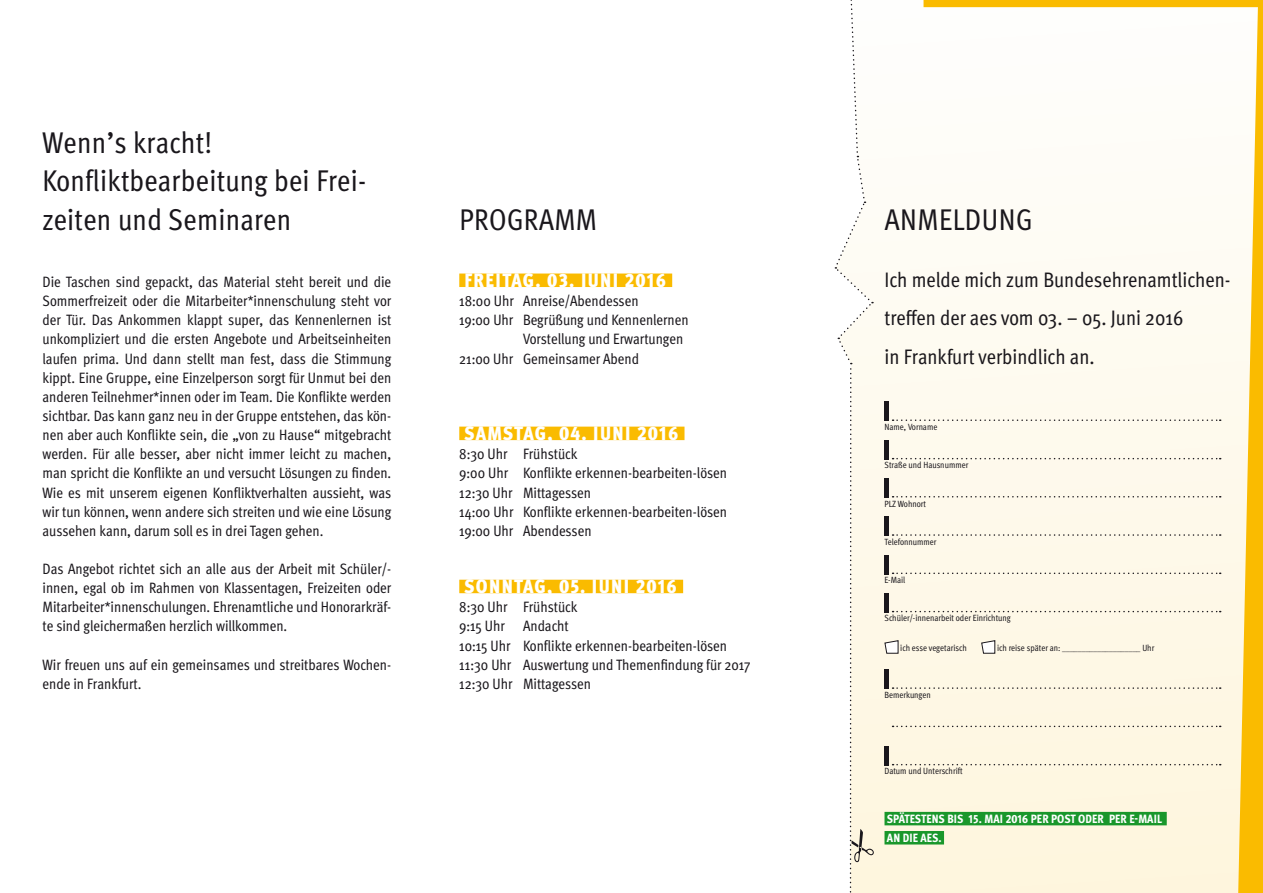
<style>
.page{position:relative;width:1263px;height:893px;background:#fff}
.page>*{position:absolute;margin:0;border:0;box-sizing:border-box;transform-origin:0 0}
.Headline{font:30px/38.2px "Meta Cond OT";letter-spacing:.01em;color:#1a171c}
._1_0_Head__Datum{font:21px/38.2px "Meta Cond OT";color:#1a171c}
.SubHead{font:900 19.5px "Meta Cond OT";letter-spacing:.06em;color:#fff}
._0_0_Stichpunkte{font:900 19.5px "Meta Cond OT";letter-spacing:.06em;color:#fff}
._0_0_Text{font:15px/19.2px "Meta Cond OT";color:#1a171c;text-align:justify}
._0_0_Stichpunkte-2{font:15px/19.2px "Meta Cond OT";color:#1a171c}
._0_0_Text-2{font:800 12px "Meta Cond OT";letter-spacing:.005em;color:#fff}
.Anmeldedaten{font:9px "Meta Cond OT";color:#1a171c}
</style>
<div class="page">
<svg style="left:874px;top:239px;width:49px;height:654px;fill:#fef9e9"></svg>
<svg style="left:923px;top:0;width:340px;height:893px;fill:#fef9ec"></svg>
<div style="left:884px;top:812px;width:283px;height:13px;background:#19972b"></div>
<div style="left:884px;top:831px;width:60px;height:13px;background:#19972b"></div>
<div style="left:459px;top:274px;width:213px;height:13px;background:#fabb00"></div>
<div style="left:459px;top:427px;width:225px;height:13px;background:#fabb00"></div>
<div style="left:459px;top:580px;width:224px;height:13px;background:#fabb00"></div>
<svg style="left:835px;top:0;width:39px;height:893px"></svg>
<svg style="left:884px;top:640px;width:15px;height:14px"></svg>
<svg style="left:981px;top:640px;width:14px;height:14px"></svg>
<div style="left:884px;top:402px;width:5px;height:19px;background:#1a171c"></div>
<svg style="left:892px;top:419px;width:329px;height:2px"></svg>
<div style="left:884px;top:440px;width:5px;height:19px;background:#1a171c"></div>
<svg style="left:892px;top:458px;width:329px;height:1px"></svg>
<div style="left:884px;top:478px;width:5px;height:19px;background:#1a171c"></div>
<svg style="left:892px;top:496px;width:329px;height:1px"></svg>
<div style="left:884px;top:517px;width:5px;height:19px;background:#1a171c"></div>
<svg style="left:892px;top:534px;width:329px;height:2px"></svg>
<div style="left:884px;top:555px;width:5px;height:19px;background:#1a171c"></div>
<svg style="left:892px;top:573px;width:329px;height:1px"></svg>
<div style="left:884px;top:593px;width:5px;height:19px;background:#1a171c"></div>
<svg style="left:892px;top:611px;width:329px;height:1px"></svg>
<div style="left:884px;top:746px;width:5px;height:19px;background:#1a171c"></div>
<svg style="left:892px;top:764px;width:329px;height:1px"></svg>
<div style="left:884px;top:670px;width:5px;height:19px;background:#1a171c"></div>
<svg style="left:892px;top:687px;width:329px;height:2px"></svg>
<svg style="left:892px;top:726px;width:329px;height:1px"></svg>
<p class="Headline" style="left:43px;top:123px;width:171px">Wenn’s kracht!</p>
<p class="Headline" style="left:43px;top:161px;width:325px">Konfliktbearbeitung bei Frei&shy;zeiten und Seminaren</p>
<p class="_0_0_Text" style="left:43px;top:272px;width:350px">Die Taschen sind gepackt, das Material steht bereit und die Sommerfreizeit oder die Mitarbeiter*innenschulung steht vor der Tür. Das Ankommen klappt super, das Kennenlernen ist unkompliziert und die ersten Angebote und Arbeitseinheiten laufen prima. Und dann stellt man fest, dass die Stimmung kippt. Eine Gruppe, eine Einzelperson sorgt für Unmut bei den anderen Teilnehmer*innen oder im Team. Die Konflikte werden sichtbar. Das kann ganz neu in der Gruppe entstehen, das kön&shy;nen aber auch Konflikte sein, die „von zu Hause“ mitgebracht werden. Für alle besser, aber nicht immer leicht zu machen, man spricht die Konflikte an und versucht Lösungen zu finden.<br>Wie es mit unserem eigenen Konfliktverhalten aussieht, was wir tun können, wenn andere sich streiten und wie eine Lösung aussehen kann, darum soll es in drei Tagen gehen.</p>
<p class="_0_0_Text" style="left:43px;top:559px;width:350px">Das Angebot richtet sich an alle aus der Arbeit mit Schüler/- innen, egal ob im Rahmen von Klassentagen, Freizeiten oder Mitarbeiter*innenschulungen. Ehrenamtliche und Honorarkräf&shy;te sind gleichermaßen herzlich willkommen.</p>
<p class="_0_0_Text" style="left:43px;top:654px;width:350px">Wir freuen uns auf ein gemeinsames und streitbares Wochen&shy;ende in Frankfurt.</p>
<p class="Headline" style="left:459px;top:199px;width:139px">PROGRAMM</p>
<p class="SubHead" style="left:465px;top:268px;width:203px">FREITAG. 03. JUNI 2016</p>
<p class="_0_0_Stichpunkte-2" style="left:459px;top:291px;width:181px">18:00 Uhr Anreise/Abendessen</p>
<p class="_0_0_Stichpunkte-2" style="left:523px;top:310px;width:167px;text-indent:-64px">19:00 Uhr Begrüßung und Kennenlernen<br>Vorstellung und Erwartungen</p>
<p class="_0_0_Stichpunkte-2" style="left:459px;top:348px;width:181px">21:00 Uhr Gemeinsamer Abend</p>
<p class="SubHead" style="left:464px;top:421px;width:215px">SAMSTAG, 04. JUNI 2016</p>
<p class="_0_0_Stichpunkte-2" style="left:459px;top:444px;width:120px">8:30 Uhr Frühstück</p>
<p class="_0_0_Stichpunkte-2" style="left:459px;top:463px;width:269px">9:00 Uhr Konflikte erkennen-bearbeiten-lösen</p>
<p class="_0_0_Stichpunkte-2" style="left:459px;top:482px;width:133px">12:30 Uhr Mittagessen</p>
<p class="_0_0_Stichpunkte-2" style="left:459px;top:501px;width:269px">14:00 Uhr Konflikte erkennen-bearbeiten-lösen</p>
<p class="_0_0_Stichpunkte-2" style="left:459px;top:520px;width:134px">19:00 Uhr Abendessen</p>
<p class="_0_0_Stichpunkte" style="left:464px;top:574px;width:214px">SONNTAG, 05. JUNI 2016</p>
<p class="_0_0_Stichpunkte-2" style="left:459px;top:597px;width:120px">8:30 Uhr Frühstück</p>
<p class="_0_0_Stichpunkte-2" style="left:459px;top:616px;width:111px">9:15 Uhr Andacht</p>
<p class="_0_0_Stichpunkte-2" style="left:459px;top:635px;width:269px">10:15 Uhr Konflikte erkennen-bearbeiten-lösen</p>
<p class="_0_0_Stichpunkte-2" style="left:459px;top:654px;width:293px">11:30 Uhr Auswertung und Themenfindung für 2017</p>
<p class="_0_0_Stichpunkte-2" style="left:459px;top:673px;width:133px">12:30 Uhr Mittagessen</p>
<p class="Headline" style="left:885px;top:199px;width:150px">ANMELDUNG</p>
<p class="_1_0_Head__Datum" style="left:884px;top:260px;width:347px">Ich melde mich zum Bundesehrenamtlichen&shy;treffen der aes vom 03. – 05. Juni 2016<br>in Frankfurt verbindlich an.</p>
<p class="Anmeldedaten" style="left:884px;top:421px;width:54px">Name, Vorname</p>
<p class="Anmeldedaten" style="left:884px;top:459px;width:85px">Straße und Hausnummer</p>
<p class="Anmeldedaten" style="left:884px;top:498px;width:43px">PLZ Wohnort</p>
<p class="Anmeldedaten" style="left:884px;top:536px;width:54px">Telefonnummer</p>
<p class="Anmeldedaten" style="left:884px;top:574px;width:22px">E-Mail</p>
<p class="Anmeldedaten" style="left:884px;top:613px;width:128px">Schüler/-innenarbeit oder Einrichtung</p>
<p class="Anmeldedaten" style="left:900px;top:642px;width:68px">ich esse vegetarisch</p>
<p class="Anmeldedaten" style="left:997px;top:642px;width:159px">ich reise später an: ____________________ Uhr</p>
<p class="Anmeldedaten" style="left:884px;top:689px;width:48px">Bemerkungen</p>
<p class="Anmeldedaten" style="left:884px;top:766px;width:80px">Datum und Unterschrift</p>
<p class="_0_0_Text-2" style="left:887px;top:811px;width:277px">SPÄTESTENS BIS 15. MAI 2016 PER POST ODER PER E-MAIL</p>
<p class="_0_0_Text-2" style="left:887px;top:830px;width:56px">AN DIE AES.</p>
</div>
